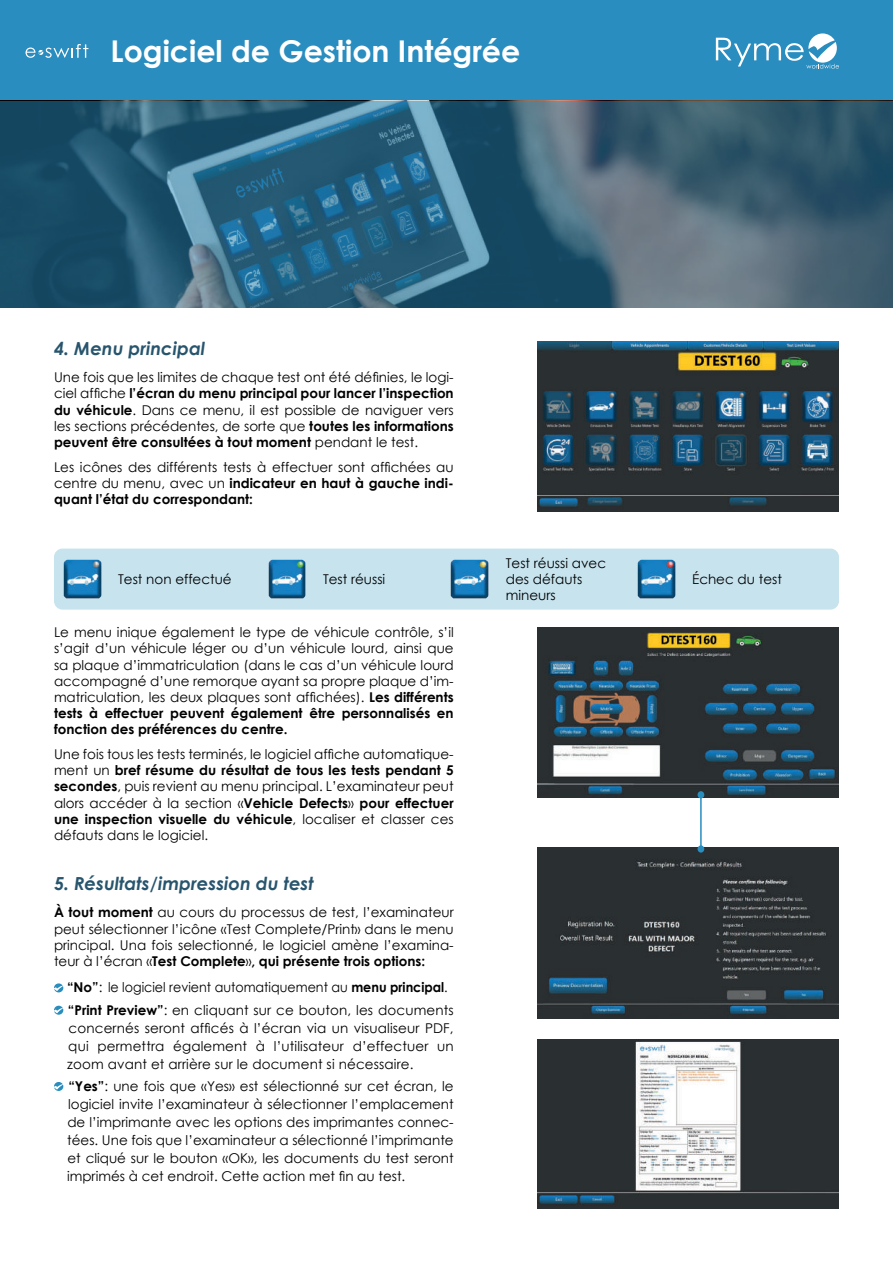
<style>
.page{position:relative;width:893px;height:1263px;background:#fff}
.page>*{position:absolute;margin:0;border:0;box-sizing:border-box;transform-origin:0 0}
.t1{font:700 30px "Century Gothic";color:#fff}
.t2{font:italic 700 18px "Century Gothic";color:#28556d}
.t3{font:13.5px/16.2px "Century Gothic";color:#000;text-align:justify}
.s1{font-weight:700}
</style>
<div class="page">
<div style="left:0;top:0;width:893px;height:101px;background:#2a8dbf"></div>
<svg style="left:716px;top:33px;width:123px;height:36px"></svg>
<svg style="left:0;top:101px;width:893px;height:207px;background:#356077"></svg>
<svg style="left:26px;top:44px;width:62px;height:14px"></svg>
<div style="left:54px;top:549px;width:785px;height:61px;background:#c6e3ee;border-radius:9px"></div>
<svg style="left:54px;top:983px;width:9px;height:9px"></svg>
<svg style="left:54px;top:1006px;width:9px;height:9px"></svg>
<svg style="left:54px;top:1082px;width:9px;height:9px"></svg>
<img style="left:538px;top:342px;width:301px;height:169px">
<img style="left:538px;top:847px;width:301px;height:171px">
<img style="left:538px;top:1040px;width:301px;height:169px">
<img style="left:538px;top:627px;width:301px;height:170px">
<img style="left:63px;top:560px;width:38px;height:38px">
<img style="left:268px;top:560px;width:38px;height:38px">
<img style="left:637px;top:560px;width:38px;height:38px">
<img style="left:451px;top:560px;width:38px;height:38px">
<hr style="left:700px;top:797px;width:2px;height:51px;background:#298dbe">
<div style="left:697px;top:791px;width:7px;height:7px;background:#298dbe;border-radius:50%"></div>
<div style="left:697px;top:845px;width:7px;height:8px;background:#298dbe;border-radius:50%"></div>
<h1 class="t1" style="left:111px;top:28px;width:411px">Logiciel de Gestion Intégrée</h1>
<h2 class="t2" style="left:54px;top:335px;width:153px">4. Menu principal</h2>
<p class="t3" style="left:54px;top:369px;width:401px">Une fois que les limites de chaque test ont été définies, le logi&shy;ciel affiche <span class="s1">l’écran du menu principal pour lancer l’inspection du véhicule</span>. Dans ce menu, il est possible de naviguer vers les sections précédentes, de sorte que <span class="s1">toutes les informations peuvent être consultées à tout moment</span> pendant le test.</p>
<p class="t3" style="left:54px;top:458px;width:401px">Les icônes des différents tests à effectuer sont affichées au centre du menu, avec un <span class="s1">indicateur en haut à gauche indi&shy;quant l’état du correspondant:</span></p>
<p class="t3" style="left:506px;top:555px;width:102px;text-align:left">Test réussi avec des défauts mineurs</p>
<p class="t3" style="left:118px;top:571px;width:115px">Test non effectué</p>
<p class="t3" style="left:323px;top:571px;width:64px">Test réussi</p>
<p class="t3" style="left:692px;top:571px;width:91px">Échec du test</p>
<p class="t3" style="left:54px;top:624px;width:401px">Le menu inique également le type de véhicule contrôle, s’il s’agit d’un véhicule léger ou d’un véhicule lourd, ainsi que sa plaque d’immatriculation (dans le cas d’un véhicule lourd accompagné d’une remorque ayant sa propre plaque d’im&shy;matriculation, les deux plaques sont affichées). <span class="s1">Les différents tests à effectuer peuvent également être personnalisés en fonction des préférences du centre.</span></p>
<p class="t3" style="left:54px;top:746px;width:401px">Une fois tous les tests terminés, le logiciel affiche automatique&shy;ment un <span class="s1">bref résume du résultat de tous les tests pendant 5 secondes</span>, puis revient au menu principal. L’examinateur peut alors accéder à la section «<span class="s1">Vehicle Defects</span>» <span class="s1">pour effectuer une inspection visuelle du véhicule</span>, localiser et classer ces défauts dans le logiciel.</p>
<h2 class="t2" style="left:54px;top:870px;width:261px">5. Résultats/impression du test</h2>
<p class="t3" style="left:54px;top:904px;width:401px"><span class="s1">À tout moment</span> au cours du processus de test, l’examinateur peut sélectionner l’icône «Test Complete/Print» dans le menu principal. Una fois selectionné, le logiciel amène l’examina&shy;teur à l’écran «<span class="s1">Test Complete</span>»<span class="s1">, qui présente trois options:</span></p>
<p class="t3" style="left:67px;top:976px;width:388px;line-height:22.2px"><span class="s1">“No”</span>: le logiciel revient automatiquement au <span class="s1">menu principal</span>. <span class="s1">“Print Preview”</span>: en cliquant sur ce bouton, les documents</p>
<p class="t3" style="left:67px;top:1018px;width:388px;line-height:18px">concernés seront afficés à l’écran via un visualiseur PDF, qui permettra également à l’utilisateur d’effectuer un zoom avant et arrière sur le document si nécessaire.</p>
<p class="t3" style="left:67px;top:1077px;width:388px;line-height:18px"><span class="s1">“Yes”</span>: une fois que «Yes» est sélectionné sur cet écran, le logiciel invite l’examinateur à sélectionner l’emplacement de l’imprimante avec les options des imprimantes connec&shy;tées. Une fois que l’examinateur a sélectionné l’imprimante et cliqué sur le bouton «OK», les documents du test seront imprimés à cet endroit. Cette action met fin au test.</p>
</div>
